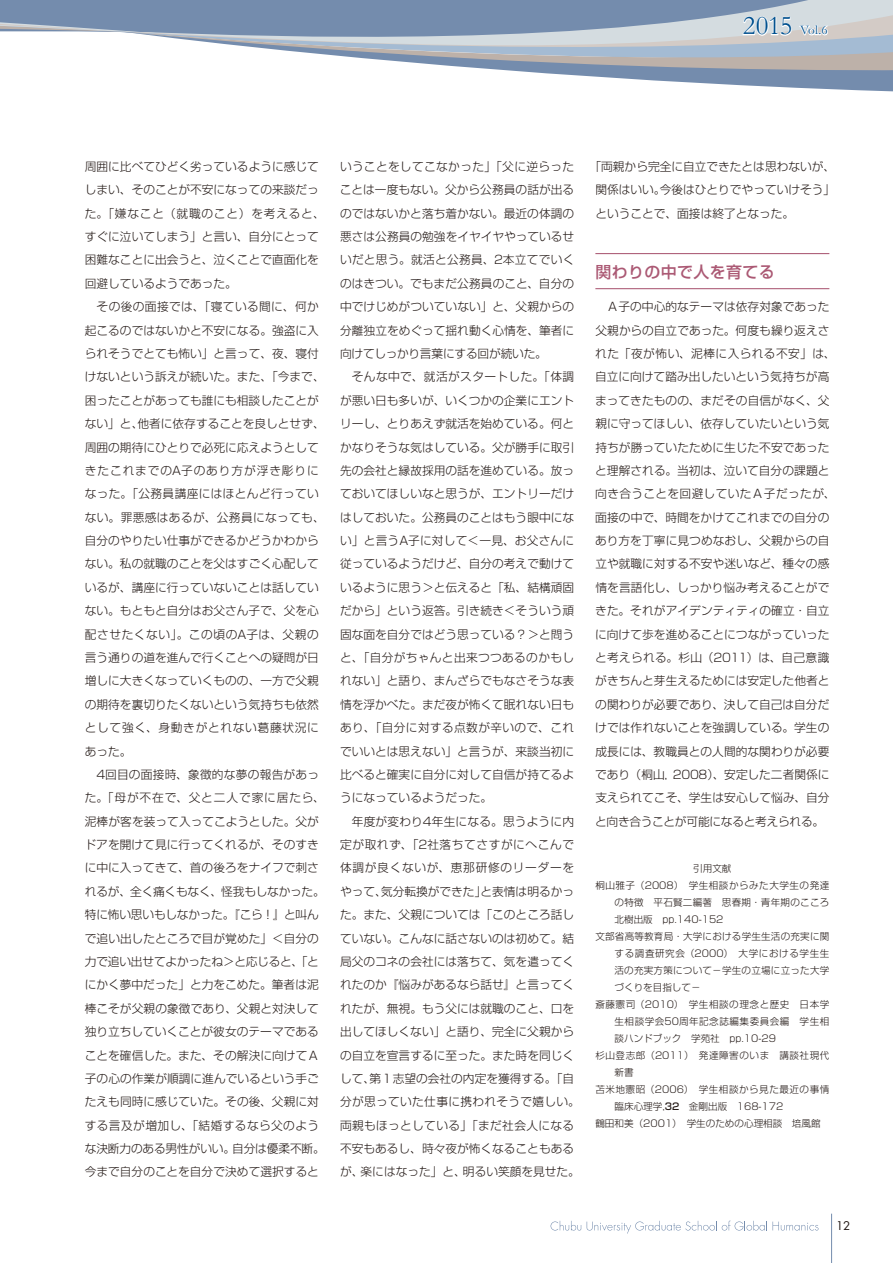
<style>
.page{position:relative;width:893px;height:1263px;background:#fff}
.page>*{position:absolute;margin:0;border:0;box-sizing:border-box;transform-origin:0 0}
.t1{font:15.9px "Shin Go Pro Medium 90 msp RKSJ H";letter-spacing:.025em;color:#ab5974}
.t2{font:13.35px "Garamond";color:#00508e}
.t3{font:11.7px/23.4px "Shin Go Pro Light 90 msp RKSJ H";color:#231916;text-align:justify}
.t4{font:11.7px "Futura Std";color:#231916}
.t5{font:9.6px "Shin Go Pro Light 90 msp RKSJ H";letter-spacing:.055em;color:#231916}
.t6{font:9.6px "Shin Go Pro Light 90 msp RKSJ H";color:#231916}
.t7{font:9.6px "Shin Go Pro Light 90 msp RKSJ H";letter-spacing:.02em;color:#231916}
.t8{font:9.6px "Shin Go Pro Light 90 msp RKSJ H";letter-spacing:.06em;color:#231916}
.s1{font-size:27.15px}
.s2{font-family:"Shin Go Pro Medium 90 msp RKSJ H"}
</style>
<div class="page">
<svg style="left:188px;top:0;width:704px;height:12px;background:#8398b5"></svg>
<svg style="left:188px;top:12px;width:704px;height:80px"></svg>
<svg style="left:0;top:0;width:188px;height:40px"></svg>
<svg style="left:550px;top:1221px;width:268px;height:13px"></svg>
<hr style="left:831px;top:1214px;width:1px;height:49px;background:#748cad">
<hr style="left:595px;top:253px;width:234px;height:1px;background:#ab5974">
<hr style="left:595px;top:288px;width:234px;height:1px;background:#ab5974">
<p class="t2" style="left:742px;top:22px;width:86px"><span class="s1">2015</span> Vol.6</p>
<p class="t3" style="left:85px;top:156px;width:241px;text-align:left">周囲に比べてひどく劣っているように感じてしまい、そのことが不安になっての来談だった。「嫌なこと（就職のこと）を考えると、すぐに泣いてしまう」と言い、自分にとって困難なことに出会うと、泣くことで直面化を回避しているようであった。</p>
<p class="t3" style="left:85px;top:297px;width:241px;text-align:left;text-indent:12px">その後の面接では、「寝ている間に、何か起こるのではないかと不安になる。強盗に入られそうでとても怖い」と言って、夜、寝付けないという訴えが続いた。また、「今まで、困ったことがあっても誰にも相談したことがない」と、他者に依存することを良しとせず、周囲の期待にひとりで必死に応えようとしてきたこれまでのA子のあり方が浮き彫りになった。「公務員講座にはほとんど行っていない。罪悪感はあるが、公務員になっても、自分のやりたい仕事ができるかどうかわからない。私の就職のことを父はすごく心配しているが、講座に行っていないことは話していない。もともと自分はお父さん子で、父を心配させたくない」。この頃のA子は、父親の言う通りの道を進んで行くことへの疑問が日増しに大きくなっていくものの、一方で父親の期待を裏切りたくないという気持ちも依然として強く、身動きがとれない葛藤状況にあった。</p>
<p class="t3" style="left:84px;top:764px;width:242px;text-align:center">4回目の面接時、象徴的な夢の報告があっ<br>た。「母が不在で、父と二人で家に居たら、泥棒が客を装って入ってこようとした。父がドアを開けて見に行ってくれるが、そのすきに中に入ってきて、首の後ろをナイフで刺されるが、全く痛くもなく、怪我もしなかった。特に怖い思いもしなかった。『こら！』と叫んで追い出したところで目が覚めた」＜自分の力で追い出せてよかったね＞と応じると、「とにかく夢中だった」と力をこめた。筆者は泥棒こそが父親の象徴であり、父親と対決して独り立ちしていくことが彼女のテーマであることを確信した。また、その解決に向けてＡ子の心の作業が順調に進んでいるという手ごたえも同時に感じていた。その後、父親に対する言及が増加し、「結婚するなら父のような決断力のある男性がいい。自分は優柔不断。今まで自分のことを自分で決めて選択すると</p>
<p class="t3" style="left:340px;top:156px;width:236px">いうことをしてこなかった」「父に逆らったことは一度もない。父から公務員の話が出るのではないかと落ち着かない。最近の体調の悪さは公務員の勉強をイヤイヤやっているせいだと思う。就活と公務員、2本立てでいくのはきつい。でもまだ公務員のこと、自分の中でけじめがついていない」と、父親からの分離独立をめぐって揺れ動く心情を、筆者に向けてしっかり言葉にする回が続いた。</p>
<p class="t3" style="left:340px;top:367px;width:235px;text-indent:12px">そんな中で、就活がスタートした。「体調が悪い日も多いが、いくつかの企業にエントリーし、とりあえず就活を始めている。何とかなりそうな気はしている。父が勝手に取引先の会社と縁故採用の話を進めている。放っておいてほしいなと思うが、エントリーだけはしておいた。公務員のことはもう眼中にない」と言うA子に対して＜一見、お父さんに従っているようだけど、自分の考えで動けているように思う＞と伝えると「私、結構頑固だから」という返答。引き続き＜そういう頑固な面を自分ではどう思っている？＞と問うと、「自分がちゃんと出来つつあるのかもしれない」と語り、まんざらでもなさそうな表情を浮かべた。まだ夜が怖くて眠れない日もあり、「自分に対する点数が辛いので、これでいいとは思えない」と言うが、来談当初に比べると確実に自分に対して自信が持てるようになっているようだった。</p>
<p class="t3" style="left:340px;top:811px;width:241px;text-align:center">年度が変わり4年生になる。思うように内<br>定が取れず、「2社落ちてさすがにへこんで体調が良くないが、恵那研修のリーダーをやって、気分転換ができた」と表情は明るかった。また、父親については「このところ話していない。こんなに話さないのは初めて。結局父のコネの会社には落ちて、気を遣ってくれたのか『悩みがあるなら話せ』と言ってくれたが、無視。もう父には就職のこと、口を出してほしくない」と語り、完全に父親からの自立を宣言するに至った。また時を同じくして、第１志望の会社の内定を獲得する。「自分が思っていた仕事に携われそうで嬉しい。両親もほっとしている」「まだ社会人になる不安もあるし、時々夜が怖くなることもあるが、楽にはなった」と、明るい笑顔を見せた。</p>
<p class="t3" style="left:595px;top:156px;width:241px;text-indent:-6px">「両親から完全に自立できたとは思わないが、関係はいい。今後はひとりでやっていけそう」ということで、面接は終了となった。　</p>
<h1 class="t1" style="left:595px;top:266px;width:181px">関わりの中で人を育てる</h1>
<p class="t3" style="left:595px;top:297px;width:242px;text-align:left;text-indent:12px">Ａ子の中心的なテーマは依存対象であった父親からの自立であった。何度も繰り返えされた「夜が怖い、泥棒に入られる不安」は、自立に向けて踏み出したいという気持ちが高まってきたものの、まだその自信がなく、父親に守ってほしい、依存していたいという気持ちが勝っていたために生じた不安であったと理解される。当初は、泣いて自分の課題と向き合うことを回避していたＡ子だったが、面接の中で、時間をかけてこれまでの自分のあり方を丁寧に見つめなおし、父親からの自立や就職に対する不安や迷いなど、種々の感情を言語化し、しっかり悩み考えることができた。それがアイデンティティの確立・自立に向けて歩を進めることにつながっていったと考えられる。杉山（2011）は、自己意識がきちんと芽生えるためには安定した他者との関わりが必要であり、決して自己は自分だけでは作れないことを強調している。学生の成長には、教職員との人間的な関わりが必要であり（桐山, 2008）、安定した二者関係に支えられてこそ、学生は安心して悩み、自分と向き合うことが可能になると考えられる。</p>
<p class="t7" style="left:693px;top:864px;width:40px">引用文献</p>
<p class="t5" style="left:595px;top:881px;width:235px">桐山雅子（2008）　学生相談からみた大学生の発達</p>
<p class="t7" style="left:614px;top:898px;width:216px">の特徴　平石賢二編著　思春期・青年期のこころ</p>
<p class="t6" style="left:614px;top:915px;width:110px">北樹出版　pp.140-152</p>
<p class="t7" style="left:595px;top:932px;width:235px">文部省高等教育局・大学における学生生活の充実に関</p>
<p class="t8" style="left:614px;top:949px;width:216px">する調査研究会（2000）　大学における学生生</p>
<p class="t7" style="left:614px;top:966px;width:216px">活の充実方策について－学生の立場に立った大学</p>
<p class="t6" style="left:614px;top:983px;width:88px">づくりを目指して－</p>
<p class="t5" style="left:595px;top:1000px;width:235px">斎藤憲司（2010）　学生相談の理念と歴史　日本学</p>
<p class="t5" style="left:614px;top:1018px;width:216px">生相談学会50周年記念誌編集委員会編　学生相</p>
<p class="t6" style="left:614px;top:1035px;width:163px">談ハンドブック　学苑社　pp.10-29</p>
<p class="t5" style="left:595px;top:1052px;width:235px">杉山登志郎（2011）　発達障害のいま　講談社現代</p>
<p class="t7" style="left:614px;top:1069px;width:21px">新書</p>
<p class="t5" style="left:595px;top:1086px;width:235px">苫米地憲昭（2006）　学生相談から見た最近の事情</p>
<p class="t6" style="left:614px;top:1103px;width:170px">臨床心理学,<span class="s2">32</span>　金剛出版　168-172</p>
<p class="t6" style="left:595px;top:1120px;width:227px">鶴田和美（2001）　学生のための心理相談　培風館</p>
<p class="t4" style="left:836px;top:1220px;width:16px">12</p>
</div>
